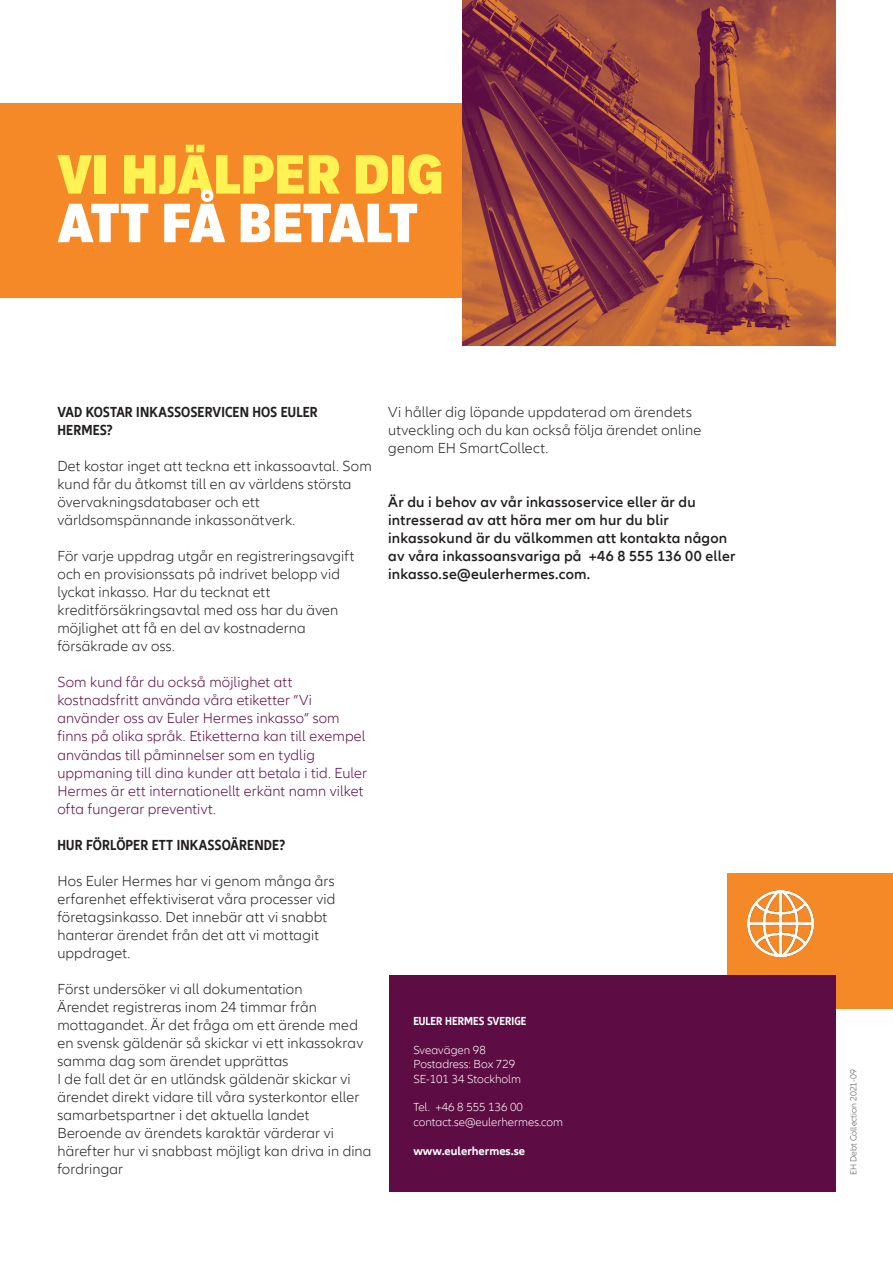
<style>
.page{position:relative;width:893px;height:1263px;background:#fff}
.page>*{position:absolute;margin:0;border:0;box-sizing:border-box;transform-origin:0 0}
.Headline_36pt{font:900 condensed 54px/48.6px "Applied Sans Pro";color:#fff353}
.Copy{font:300 15px/18px "Allianz Neo";letter-spacing:.01em;color:#231f20}
.Copy-2{font:300 15px/18px "Allianz Neo";letter-spacing:.01em;color:#5d0d43}
.Copy-3{font:600 15px/18px "Allianz Neo";letter-spacing:.015em;color:#231f20}
.Copy-4{font:700 condensed 15px/18px "Allianz Neo";letter-spacing:.01em;color:#231f20}
.address_6{font:300 12px "Allianz Neo";color:#fff}
.address_6-2{font:700 condensed 12px "Allianz Neo";color:#fff}
.address_6-3{font:700 12px "Allianz Neo";color:#fff}
.address_6-4{font:300 9px "Allianz Neo";color:#57585a}
.s1{color:#fff}
</style>
<div class="page">
<div style="left:0;top:103px;width:469px;height:195px;background:#f68927"></div>
<img style="left:462px;top:0;width:374px;height:345px">
<div style="left:727px;top:873px;width:166px;height:136px;background:#f68927"></div>
<img style="left:747px;top:890px;width:66px;height:66px">
<div style="left:389px;top:975px;width:447px;height:216px;background:#5d0d43"></div>
<p class="Headline_36pt" style="left:57px;top:149px;width:388px">VI HJÄLPER DIG<br><span class="s1">ATT FÅ BETALT</span></p>
<p class="Copy-4" style="left:57px;top:404px;width:262px">VAD KOSTAR INKASSOSERVICEN HOS EULER<br>HERMES?</p>
<p class="Copy" style="left:57px;top:458px;width:316px">Det kostar inget att teckna ett inkassoavtal. Som kund får du åtkomst till en av världens största övervakningsdatabaser och ett världsomspännande inkassonätverk.</p>
<p class="Copy" style="left:57px;top:548px;width:298px">För varje uppdrag utgår en registreringsavgift och en provisionssats på indrivet belopp vid lyckat inkasso. Har du tecknat ett kreditförsäkringsavtal med oss har du även möjlighet att få en del av kostnaderna försäkrade av oss.</p>
<p class="Copy-2" style="left:57px;top:674px;width:311px">Som kund får du också möjlighet att kostnadsfritt använda våra etiketter ”Vi använder oss av Euler Hermes inkasso” som finns på olika språk. Etiketterna kan till exempel användas till påminnelser som en tydlig uppmaning till dina kunder att betala i tid. Euler Hermes är ett internationellt erkänt namn vilket ofta fungerar preventivt.</p>
<p class="Copy-4" style="left:57px;top:836px;width:229px">HUR FÖRLÖPER ETT INKASSOÄRENDE?</p>
<p class="Copy" style="left:57px;top:872px;width:279px">Hos Euler Hermes har vi genom många års erfarenhet effektiviserat våra processer vid företagsinkasso. Det innebär att vi snabbt hanterar ärendet från det att vi mottagit uppdraget.</p>
<p class="Copy" style="left:57px;top:980px;width:247px">Först undersöker vi all dokumentation</p>
<p class="Copy" style="left:57px;top:998px;width:307px">Ärendet registreras inom 24 timmar från mottagandet. Är det fråga om ett ärende med en svensk gäldenär så skickar vi ett inkassokrav samma dag som ärendet upprättas</p>
<p class="Copy" style="left:57px;top:1070px;width:303px">I de fall det är en utländsk gäldenär skickar vi ärendet direkt vidare till våra systerkontor eller samarbetspartner i det aktuella landet</p>
<p class="Copy" style="left:57px;top:1124px;width:316px">Beroende av ärendets karaktär värderar vi härefter hur vi snabbast möjligt kan driva in dina fordringar</p>
<p class="Copy" style="left:388px;top:404px;width:315px">Vi håller dig löpande uppdaterad om ärendets utveckling och du kan också följa ärendet online genom EH SmartCollect.</p>
<p class="Copy-3" style="left:388px;top:494px;width:349px">Är du i behov av vår inkassoservice eller är du intresserad av att höra mer om hur du blir inkassokund är du välkommen att kontakta någon av våra inkassoansvariga på +46 8 555 136 00 eller inkasso.se@eulerhermes.com.</p>
<p class="address_6-2" style="left:413px;top:1014px;width:115px">EULER HERMES SVERIGE</p>
<p class="address_6" style="left:413px;top:1043px;width:74px">Sveavägen 98</p>
<p class="address_6" style="left:413px;top:1057px;width:103px">Postadress: Box 729</p>
<p class="address_6" style="left:413px;top:1072px;width:109px">SE-101 34 Stockholm</p>
<p class="address_6" style="left:413px;top:1100px;width:111px">Tel. +46 8 555 136 00</p>
<p class="address_6" style="left:413px;top:1115px;width:151px">contact.se@eulerhermes.com</p>
<p class="address_6-3" style="left:413px;top:1143px;width:113px">www.eulerhermes.se</p>
<p class="address_6-4" style="left:848px;top:1175px;width:107px;rotate:-90deg">EH Debt Collection 2021-09</p>
</div>
